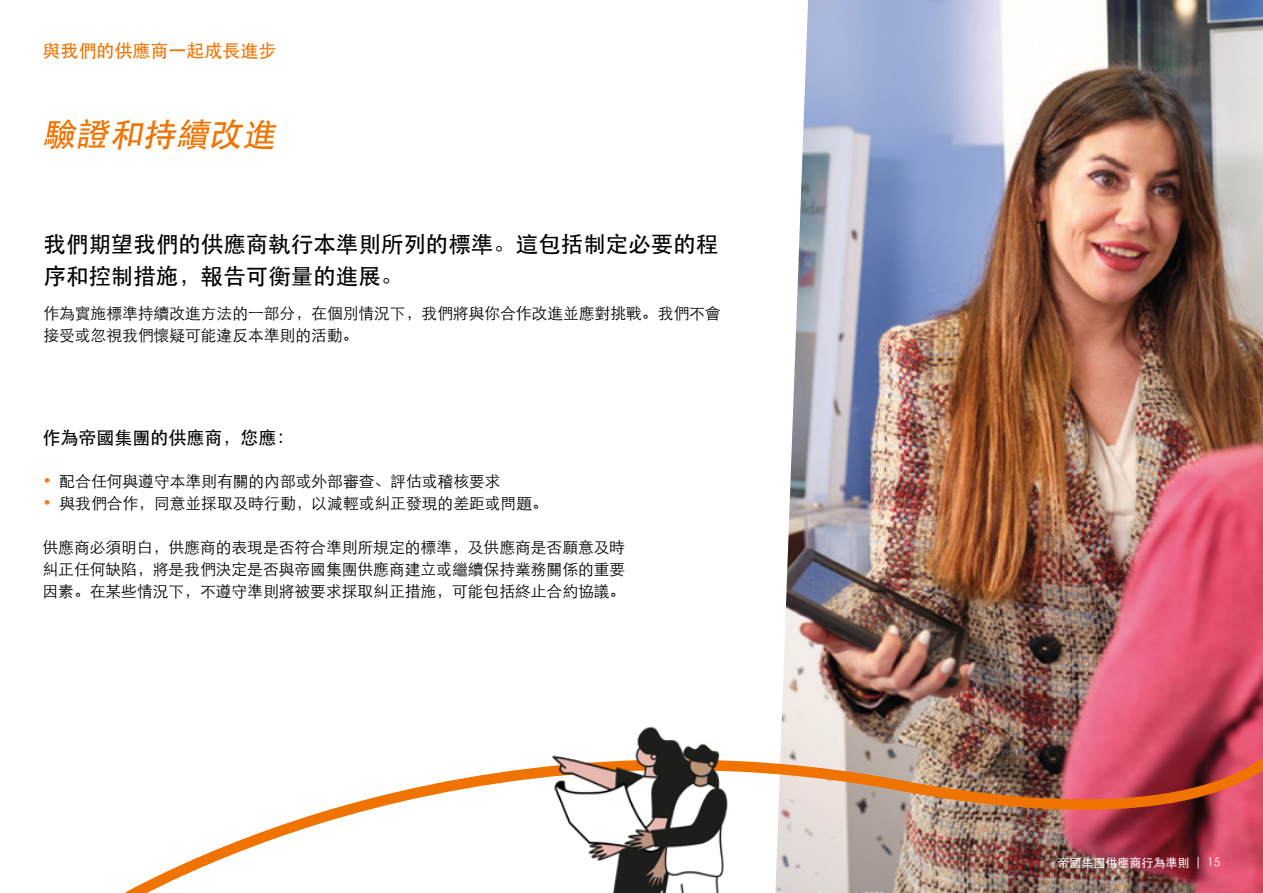
<style>
.page{position:relative;width:1263px;height:893px;background:#fff}
.page>*{position:absolute;margin:0;border:0;box-sizing:border-box;transform-origin:0 0}
.t1{font:italic 500 33px "ST Heiti SC";color:#f07300}
.t2{font:500 22.5px/31.5px "ST Heiti SC";color:#000}
.t3{font:500 18px "ST Heiti SC";color:#000}
.t4{font:500 18px "ST Heiti SC";color:#f07300}
.t5{font:300 15.75px/22px "ST Heiti SC";color:#000;text-align:justify}
.t6{font:500 12px "ST Heiti SC";color:#fff}
.s1{color:#f47920}
.s2{font-weight:300}
</style>
<div class="page">
<img style="left:789px;top:0;width:474px;height:514px">
<img style="left:124px;top:514px;width:1139px;height:379px">
<img style="left:551px;top:724px;width:178px;height:169px">
<p class="t4" style="left:43px;top:41px;width:235px">與我們的供應商一起成長進步</p>
<h1 class="t1" style="left:43px;top:116px;width:241px">驗證和持續改進</h1>
<h2 class="t2" style="left:43px;top:228px;width:676px">我們期望我們的供應商執行本準則所列的標準。這包括制定必要的程序和控制措施，報告可衡量的進展。</h2>
<p class="t5" style="left:43px;top:300px;width:679px;line-height:22.5px">作為實施標準持續改進方法的一部分，在個別情況下，我們將與你合作改進並應對挑戰。我們不會接受或忽視我們懷疑可能違反本準則的活動。</p>
<p class="t3" style="left:43px;top:428px;width:253px">作為帝國集團的供應商，您應：</p>
<p class="t5" style="left:43px;top:469px;width:460px"><span class="s1">•</span> 配合任何與遵守本準則有關的內部或外部審查、評估或稽核要求</p>
<p class="t5" style="left:43px;top:491px;width:507px"><span class="s1">•</span> 與我們合作，同意並採取及時行動，以減輕或糾正發現的差距或問題。</p>
<p class="t5" style="left:43px;top:535px;width:584px">供應商必須明白，供應商的表現是否符合準則所規定的標準，及供應商是否願意及時糾正任何缺陷，將是我們決定是否與帝國集團供應商建立或繼續保持業務關係的重要因素。在某些情況下，不遵守準則將被要求採取糾正措施，可能包括終止合約協議。</p>
<p class="t6" style="left:1057px;top:856px;width:165px">帝國集團供應商行為準則 <span class="s2">| 15</span></p>
</div>
